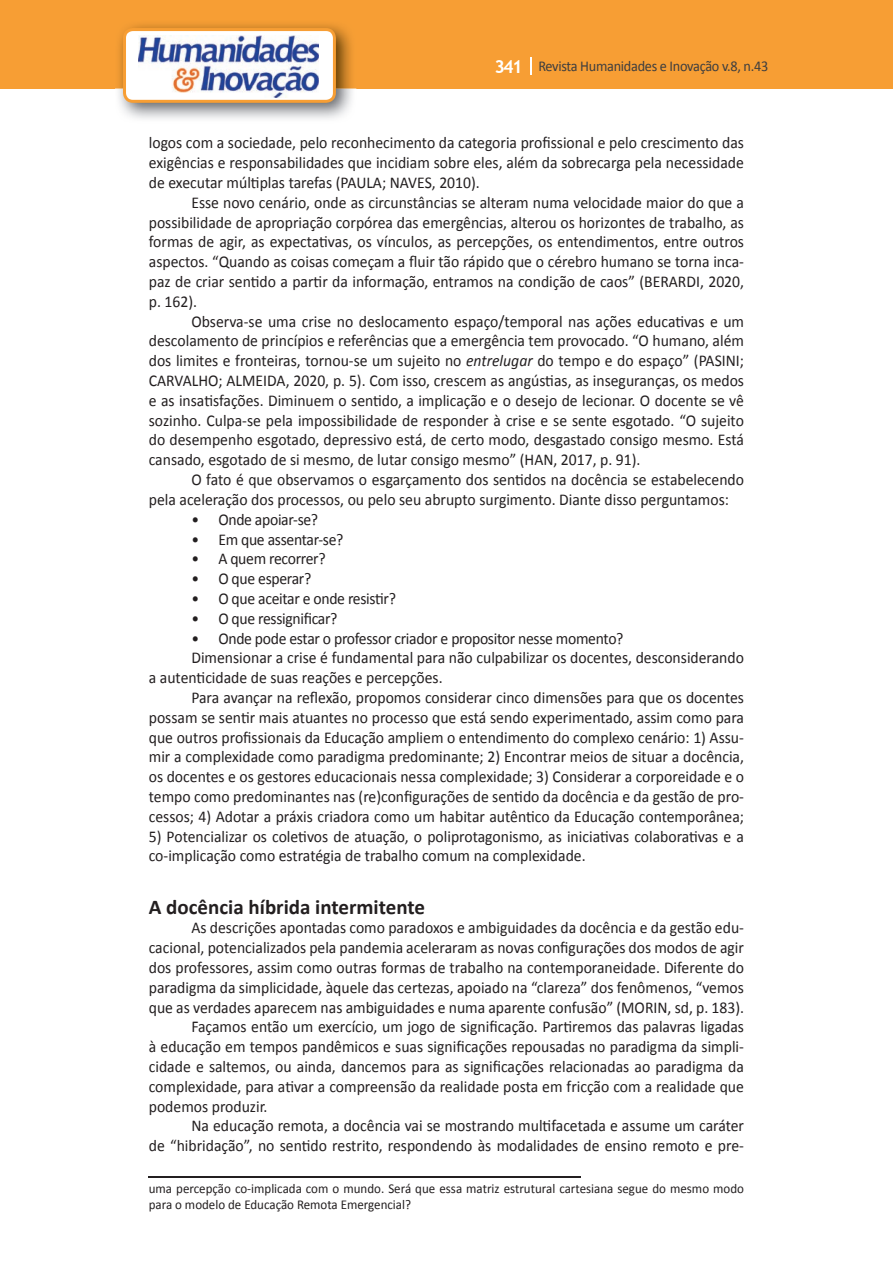
<style>
.page{position:relative;width:893px;height:1263px;background:#fff}
.page>*{position:absolute;margin:0;border:0;box-sizing:border-box;transform-origin:0 0}
.t1{font:700 21px "Calibri";color:#231f20}
.t2{font:16.5px/19.8px "Calibri";color:#231f20;text-align:justify;scale:.95 1}
.t3{font:16.5px "Calibri";letter-spacing:-.02em;color:#231f20;scale:.95 1}
.t4{font:15px "Calibri";letter-spacing:-.02em;color:#3e3e3f;scale:.95 1}
.t5{font:13.5px/16.2px "Calibri";color:#231f20;scale:.96 1}
.s1{font-family:"Trebuchet MS";font-weight:700;font-size:18px;color:#fff}
.s2{font-style:italic}
</style>
<div class="page">
<div style="left:0;top:0;width:893px;height:88px;background:#f79e34"></div>
<svg style="left:530px;top:57px;width:2px;height:18px"></svg>
<img style="left:115px;top:24px;width:241px;height:95px">
<svg style="left:123px;top:28px;width:213px;height:75px"></svg>
<hr style="left:149px;top:1176px;width:432px;height:1px;background:#231f20">
<p class="t4" style="left:495px;top:57px;width:290px"><span class="s1">341</span> Revista Humanidades e Inovação v.8, n.43</p>
<p class="t2" style="left:149px;top:133px;width:628px">logos com a sociedade, pelo reconhecimento da categoria profissional e pelo crescimento das exigências e responsabilidades que incidiam sobre eles, além da sobrecarga pela necessidade de executar múltiplas tarefas (PAULA; NAVES, 2010).</p>
<p class="t2" style="left:149px;top:193px;width:628px;text-indent:43px">Esse novo cenário, onde as circunstâncias se alteram numa velocidade maior do que a possibilidade de apropriação corpórea das emergências, alterou os horizontes de trabalho, as formas de agir, as expectativas, os vínculos, as percepções, os entendimentos, entre outros aspectos. “Quando as coisas começam a fluir tão rápido que o cérebro humano se torna inca&shy;paz de criar sentido a partir da informação, entramos na condição de caos” (BERARDI, 2020, p. 162).</p>
<p class="t2" style="left:149px;top:311px;width:628px;text-indent:43px">Observa-se uma crise no deslocamento espaço/temporal nas ações educativas e um descolamento de princípios e referências que a emergência tem provocado. “O humano, além dos limites e fronteiras, tornou-se um sujeito no <span class="s2">entrelugar</span> do tempo e do espaço” (PASINI; CARVALHO; ALMEIDA, 2020, p. 5). Com isso, crescem as angústias, as inseguranças, os medos e as insatisfações. Diminuem o sentido, a implicação e o desejo de lecionar. O docente se vê sozinho. Culpa-se pela impossibilidade de responder à crise e se sente esgotado. “O sujeito do desempenho esgotado, depressivo está, de certo modo, desgastado consigo mesmo. Está cansado, esgotado de si mesmo, de lutar consigo mesmo” (HAN, 2017, p. 91).</p>
<p class="t2" style="left:149px;top:470px;width:628px;text-indent:43px">O fato é que observamos o esgarçamento dos sentidos na docência se estabelecendo pela aceleração dos processos, ou pelo seu abrupto surgimento. Diante disso perguntamos:</p>
<p class="t3" style="left:191px;top:509px;width:135px">• Onde apoiar-se?</p>
<p class="t3" style="left:191px;top:529px;width:162px">• Em que assentar-se?</p>
<p class="t3" style="left:191px;top:548px;width:143px">• A quem recorrer?</p>
<p class="t3" style="left:191px;top:568px;width:128px">• O que esperar?</p>
<p class="t3" style="left:191px;top:588px;width:217px">• O que aceitar e onde resistir?</p>
<p class="t3" style="left:191px;top:608px;width:155px">• O que ressignificar?</p>
<p class="t3" style="left:191px;top:628px;width:456px">• Onde pode estar o professor criador e propositor nesse momento?</p>
<p class="t2" style="left:191px;top:648px;width:583px">Dimensionar a crise é fundamental para não culpabilizar os docentes, desconsiderando</p>
<p class="t2" style="left:149px;top:668px;width:311px">a autenticidade de suas reações e percepções.</p>
<p class="t2" style="left:191px;top:688px;width:583px">Para avançar na reflexão, propomos considerar cinco dimensões para que os docentes</p>
<p class="t2" style="left:149px;top:707px;width:628px">possam se sentir mais atuantes no processo que está sendo experimentado, assim como para</p>
<p class="t2" style="left:149px;top:727px;width:628px">que outros profissionais da Educação ampliem o entendimento do complexo cenário: 1) Assu-</p>
<p class="t2" style="left:149px;top:747px;width:628px">mir a complexidade como paradigma predominante; 2) Encontrar meios de situar a docência,</p>
<p class="t2" style="left:149px;top:767px;width:628px">os docentes e os gestores educacionais nessa complexidade; 3) Considerar a corporeidade e o</p>
<p class="t2" style="left:149px;top:787px;width:628px">tempo como predominantes nas (re)configurações de sentido da docência e da gestão de pro-</p>
<p class="t2" style="left:149px;top:806px;width:628px">cessos; 4) Adotar a práxis criadora como um habitar autêntico da Educação contemporânea;</p>
<p class="t2" style="left:149px;top:826px;width:628px">5) Potencializar os coletivos de atuação, o poliprotagonismo, as iniciativas colaborativas e a co-implicação como estratégia de trabalho comum na complexidade.</p>
<p class="t1" style="left:149px;top:893px;width:278px">A docência híbrida intermitente</p>
<p class="t2" style="left:191px;top:918px;width:583px">As descrições apontadas como paradoxos e ambiguidades da docência e da gestão edu-</p>
<p class="t2" style="left:149px;top:938px;width:628px">cacional, potencializados pela pandemia aceleraram as novas configurações dos modos de agir</p>
<p class="t2" style="left:149px;top:958px;width:628px">dos professores, assim como outras formas de trabalho na contemporaneidade. Diferente do</p>
<p class="t2" style="left:149px;top:977px;width:628px">paradigma da simplicidade, àquele das certezas, apoiado na “clareza” dos fenômenos, “vemos</p>
<p class="t2" style="left:149px;top:997px;width:628px">que as verdades aparecem nas ambiguidades e numa aparente confusão” (MORIN, sd, p. 183).</p>
<p class="t2" style="left:191px;top:1017px;width:583px">Façamos então um exercício, um jogo de significação. Partiremos das palavras ligadas</p>
<p class="t2" style="left:149px;top:1037px;width:628px">à educação em tempos pandêmicos e suas significações repousadas no paradigma da simpli-</p>
<p class="t2" style="left:149px;top:1057px;width:628px">cidade e saltemos, ou ainda, dancemos para as significações relacionadas ao paradigma da</p>
<p class="t2" style="left:149px;top:1076px;width:628px">complexidade, para ativar a compreensão da realidade posta em fricção com a realidade que</p>
<p class="t2" style="left:149px;top:1096px;width:127px">podemos produzir.</p>
<p class="t2" style="left:191px;top:1116px;width:583px">Na educação remota, a docência vai se mostrando multifacetada e assume um caráter</p>
<p class="t2" style="left:149px;top:1136px;width:628px">de “hibridação”, no sentido restrito, respondendo às modalidades de ensino remoto e pre-</p>
<p class="t5" style="left:149px;top:1180px;width:621px">uma percepção co-implicada com o mundo. Será que essa matriz estrutural cartesiana segue do mesmo modo para o modelo de Educação Remota Emergencial?</p>
</div>
